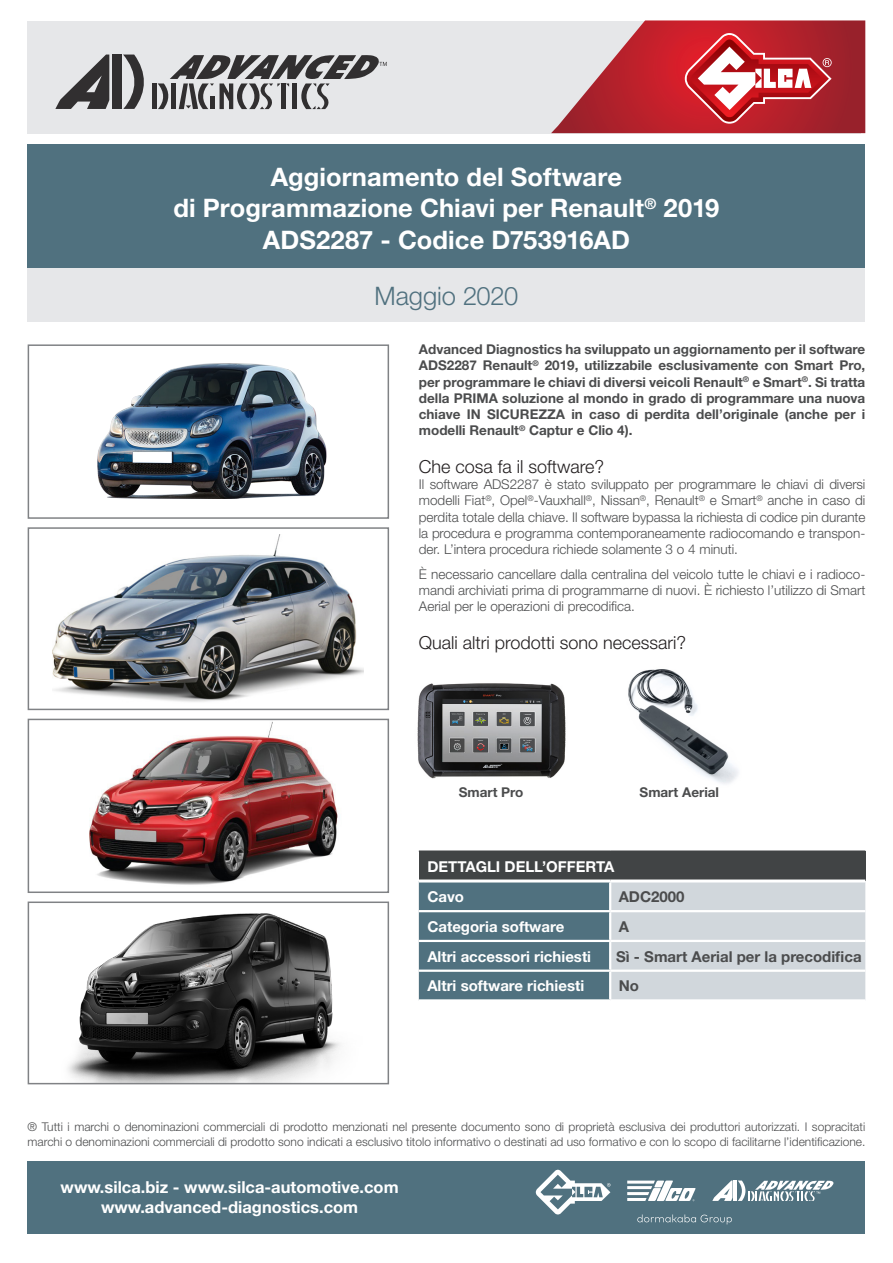
<style>
.page{position:relative;width:893px;height:1263px;background:#fff}
.page>*{position:absolute;margin:0;border:0;box-sizing:border-box;transform-origin:0 0}
.t1{font:700 25.5px "Helvetica Neue";letter-spacing:.005em;color:#fff}
.t2{font:300 25.5px "Helvetica Neue";letter-spacing:-.005em;color:#50717f}
.t3{font:300 18px "Helvetica Neue";color:#231f20}
.t4{font:700 16.5px/19.8px "Helvetica Neue LT Std";color:#fff;text-align:center}
.t5{font:700 15px "Helvetica Neue";color:#fff}
.t6{font:700 15px "Helvetica Neue";color:#4b4c4d}
.t7{font:300 13.5px/16.2px "Helvetica Neue";color:#4b4c4d;text-align:justify}
.t8{font:700 13.5px/16.2px "Helvetica Neue";color:#4b4c4d;text-align:justify}
.t9{font:300 12px/14.4px "Helvetica Neue LT Std";color:#4b4c4d}
</style>
<div class="page">
<div style="left:28px;top:21px;width:833px;height:113px;background:#e6e7e9"></div>
<svg style="left:551px;top:20px;width:314px;height:113px"></svg>
<svg style="left:55px;top:55px;width:54px;height:54px"></svg>
<div style="left:112px;top:55px;width:10px;height:54px;background:#312f30"></div>
<svg style="left:123px;top:55px;width:21px;height:54px"></svg>
<div style="left:152px;top:83px;width:5px;height:26px;background:#312f30"></div>
<svg style="left:158px;top:55px;width:229px;height:54px"></svg>
<div style="left:28px;top:264px;width:837px;height:58px;background:#e6e7e9"></div>
<div style="left:28px;top:145px;width:837px;height:123px;background:#50717f"></div>
<div style="left:28px;top:1161px;width:837px;height:72px;background:#50717f"></div>
<svg style="left:637px;top:1214px;width:95px;height:10px"></svg>
<svg style="left:627px;top:1180px;width:69px;height:21px"></svg>
<svg style="left:712px;top:1180px;width:20px;height:21px"></svg>
<hr style="left:733px;top:1180px;width:4px;height:21px;background:#fff">
<svg style="left:738px;top:1180px;width:96px;height:21px"></svg>
<svg style="left:535px;top:1169px;width:76px;height:45px"></svg>
<img style="left:417px;top:683px;width:149px;height:96px">
<img style="left:628px;top:669px;width:110px;height:115px">
<img style="left:97px;top:363px;width:230px;height:136px">
<div style="left:28px;top:344px;width:361px;height:175px;border:2px solid #808285"></div>
<img style="left:89px;top:722px;width:249px;height:163px">
<div style="left:28px;top:719px;width:361px;height:174px;border:2px solid #808285"></div>
<img style="left:53px;top:534px;width:311px;height:168px">
<div style="left:28px;top:527px;width:361px;height:183px;border:2px solid #808285"></div>
<img style="left:68px;top:913px;width:272px;height:168px">
<div style="left:28px;top:901px;width:361px;height:183px;border:2px solid #808285"></div>
<div style="left:419px;top:851px;width:446px;height:30px;background:#414445"></div>
<svg style="left:419px;top:882px;width:446px;height:117px;background:#9aabb4"></svg>
<hr style="left:419px;top:850px;width:191px;height:2px;background:#414445">
<hr style="left:610px;top:850px;width:255px;height:2px;background:#414445">
<hr style="left:419px;top:879px;width:191px;height:3px;background:#fff">
<hr style="left:610px;top:879px;width:255px;height:3px;background:#fff">
<hr style="left:609px;top:882px;width:2px;height:28px;background:#fff">
<hr style="left:609px;top:912px;width:2px;height:28px;background:#fff">
<hr style="left:609px;top:942px;width:2px;height:27px;background:#fff">
<hr style="left:609px;top:972px;width:2px;height:27px;background:#fff">
<hr style="left:419px;top:910px;width:191px;height:2px;background:#fff">
<hr style="left:610px;top:910px;width:255px;height:2px;background:#fff">
<hr style="left:419px;top:940px;width:191px;height:2px;background:#fff">
<hr style="left:610px;top:940px;width:255px;height:2px;background:#fff">
<hr style="left:419px;top:969px;width:191px;height:3px;background:#fff">
<hr style="left:610px;top:969px;width:255px;height:3px;background:#fff">
<p class="t1" style="left:271px;top:161px;width:353px">Aggiornamento del Software</p>
<p class="t1" style="left:174px;top:192px;width:547px">di Programmazione Chiavi per Renault<sup>®</sup> 2019</p>
<p class="t1" style="left:263px;top:224px;width:369px">ADS2287 - Codice D753916AD</p>
<p class="t2" style="left:375px;top:280px;width:145px">Maggio 2020</p>
<p class="t8" style="left:419px;top:341px;width:448px">Advanced Diagnostics ha sviluppato un aggiornamento per il software ADS2287 Renault<sup>®</sup> 2019, utilizzabile esclusivamente con Smart Pro, per programmare le chiavi di diversi veicoli Renault<sup>®</sup> e Smart<sup>®</sup>. Si tratta della PRIMA soluzione al mondo in grado di programmare una nuova chiave IN SICUREZZA in caso di perdita dell’originale (anche per i modelli Renault<sup>®</sup> Captur e Clio 4).</p>
<p class="t3" style="left:419px;top:456px;width:187px">Che cosa fa il software?</p>
<p class="t7" style="left:419px;top:476px;width:448px">Il software ADS2287 è stato sviluppato per programmare le chiavi di diversi modelli Fiat<sup>®</sup>, Opel<sup>®</sup>-Vauxhall<sup>®</sup>, Nissan<sup>®</sup>, Renault<sup>®</sup> e Smart<sup>®</sup> anche in caso di perdita totale della chiave. Il software bypassa la richiesta di codice pin durante la procedura e programma contemporaneamente radiocomando e transpon&shy;der. L’intera procedura richiede solamente 3 o 4 minuti.</p>
<p class="t7" style="left:419px;top:566px;width:448px">È necessario cancellare dalla centralina del veicolo tutte le chiavi e i radioco&shy;mandi archiviati prima di programmarne di nuovi. È richiesto l’utilizzo di Smart Aerial per le operazioni di precodifica.</p>
<p class="t3" style="left:419px;top:632px;width:269px">Quali altri prodotti sono necessari?</p>
<p class="t8" style="left:459px;top:784px;width:66px">Smart Pro</p>
<p class="t8" style="left:640px;top:784px;width:81px">Smart Aerial</p>
<p class="t5" style="left:427px;top:857px;width:188px">DETTAGLI DELL’OFFERTA</p>
<p class="t5" style="left:427px;top:887px;width:38px">Cavo</p>
<p class="t6" style="left:619px;top:887px;width:67px">ADC2000</p>
<p class="t5" style="left:427px;top:917px;width:138px">Categoria software</p>
<p class="t6" style="left:619px;top:917px;width:12px">A</p>
<p class="t5" style="left:427px;top:947px;width:165px">Altri accessori richiesti</p>
<p class="t6" style="left:616px;top:947px;width:247px">Sì - Smart Aerial per la precodifica</p>
<p class="t5" style="left:427px;top:977px;width:158px">Altri software richiesti</p>
<p class="t6" style="left:619px;top:977px;width:22px">No</p>
<p class="t9" style="left:28px;top:1119px;width:839px">® Tutti i marchi o denominazioni commerciali di prodotto menzionati nel presente documento sono di proprietà esclusiva dei produttori autorizzati. I sopracitati marchi o denominazioni commerciali di prodotto sono indicati a esclusivo titolo informativo o destinati ad uso formativo e con lo scopo di facilitarne l’identificazione.</p>
<p class="t4" style="left:61px;top:1176px;width:340px">www.silca.biz - www.silca-automotive.com www.advanced-diagnostics.com</p>
</div>
